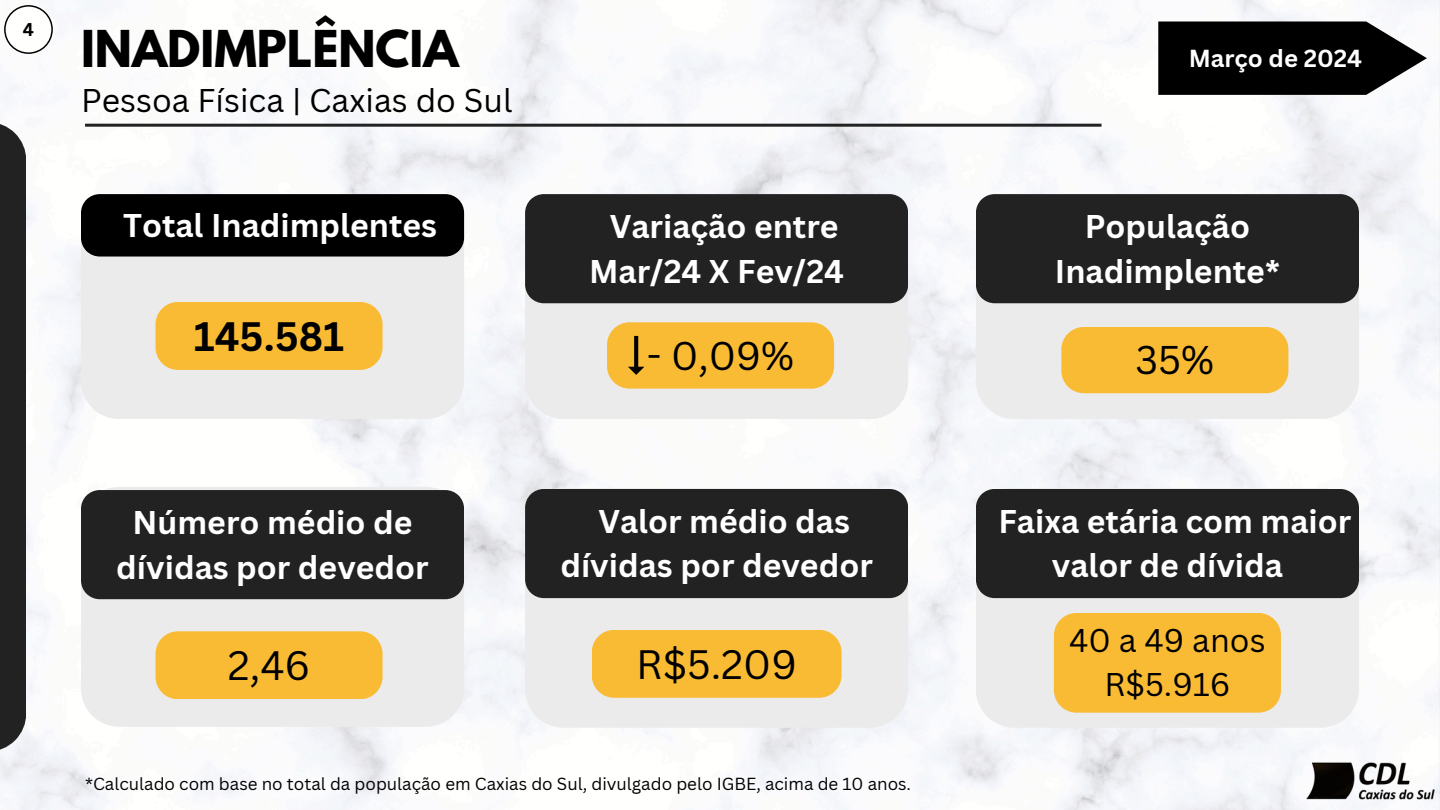
<style>
.page{position:relative;width:1440px;height:810px;background:#fff}
.page>*{position:absolute;margin:0;border:0;box-sizing:border-box;transform-origin:0 0}
.t1{font:700 45px "League Spartan";color:#000}
.t2{font:40px "Canva Sans";color:#000}
.t3{font:700 40px "Canva Sans";color:#000}
.t4{font:39px "Canva Sans";color:#000}
.t5{font:700 32px/44.2px "Canva Sans";color:#fff;text-align:center}
.t6{font:32px/44.2px "Canva Sans";color:#000;text-align:center}
.t7{font:700 24px "Canva Sans";color:#fff}
.t8{font:700 18px "Canva Sans";color:#000}
.t9{font:17px "Canva Sans";color:#000}
</style>
<div class="page">
<div style="left:81px;top:257px;width:383px;height:162px;background:#ebebeb"></div>
<div style="left:156px;top:302px;width:227px;height:68px;background:#fabb34;border-radius:23px"></div>
<hr style="left:85px;top:124px;width:1017px;height:3px;background:#222">
<div style="left:0;top:122px;width:26px;height:630px;background:#222"></div>
<div style="left:81px;top:194px;width:383px;height:63px;background:#000"></div>
<svg style="left:1158px;top:22px;width:269px;height:73px;background:#1c1c1d"></svg>
<img style="left:1307px;top:759px;width:130px;height:48px">
<div style="left:81px;top:487px;width:383px;height:240px;background:#ebebeb"></div>
<div style="left:81px;top:490px;width:383px;height:109px;background:#222"></div>
<div style="left:525px;top:303px;width:383px;height:116px;background:#ebebeb"></div>
<div style="left:525px;top:194px;width:383px;height:109px;background:#222"></div>
<div style="left:976px;top:488px;width:383px;height:240px;background:#ebebeb"></div>
<div style="left:976px;top:489px;width:383px;height:109px;background:#222"></div>
<div style="left:525px;top:488px;width:383px;height:240px;background:#ebebeb"></div>
<div style="left:525px;top:489px;width:383px;height:109px;background:#222"></div>
<div style="left:607px;top:322px;width:227px;height:67px;background:#fabb34;border-radius:22px"></div>
<div style="left:592px;top:630px;width:250px;height:68px;background:#fabb34;border-radius:23px"></div>
<div style="left:156px;top:631px;width:227px;height:68px;background:#fabb34;border-radius:22px"></div>
<div style="left:1054px;top:613px;width:227px;height:100px;background:#fabb34;border-radius:22px"></div>
<div style="left:976px;top:303px;width:383px;height:116px;background:#ebebeb"></div>
<div style="left:976px;top:194px;width:383px;height:109px;background:#222"></div>
<div style="left:1061px;top:327px;width:227px;height:66px;background:#fabb34;border-radius:22px"></div>
<svg style="left:4px;top:5px;width:49px;height:49px"></svg>
<svg style="left:628px;top:336px;width:16px;height:39px"></svg>
<h2 class="t8" style="left:23px;top:17px;width:13px">4</h2>
<h5 class="t1" style="left:81px;top:26px;width:379px">INADIMPLÊNCIA</h5>
<h5 class="t6" style="left:81px;top:78px;width:433px">Pessoa Física | Caxias do Sul</h5>
<p class="t5" style="left:123px;top:202px;width:315px">Total Inadimplentes</p>
<p class="t3" style="left:194px;top:308px;width:152px">145.581</p>
<h5 class="t5" style="left:589px;top:204px;width:256px">Variação entre<br>Mar/24 X Fev/24</h5>
<h4 class="t4" style="left:647px;top:328px;width:149px">- 0,09%</h4>
<p class="t5" style="left:116px;top:500px;width:314px">Número médio de dívidas por devedor</p>
<h5 class="t5" style="left:560px;top:499px;width:314px">Valor médio das dívidas por devedor</h5>
<h5 class="t2" style="left:228px;top:637px;width:84px">2,46</h5>
<p class="t2" style="left:636px;top:636px;width:162px">R$5.209</p>
<h6 class="t9" style="left:85px;top:772px;width:828px">*Calculado com base no total da população em Caxias do Sul, divulgado pelo IGBE, acima de 10 anos.</h6>
<h1 class="t7" style="left:1189px;top:41px;width:175px">Março de 2024</h1>
<h5 class="t5" style="left:1055px;top:204px;width:227px">População<br>Inadimplente*</h5>
<h4 class="t4" style="left:1136px;top:333px;width:80px">35%</h4>
<h3 class="t5" style="left:999px;top:499px;width:354px">Faixa etária com maior valor de dívida</h3>
<h4 class="t6" style="left:1069px;top:617px;width:198px">40 a 49 anos<br>R$5.916</h4>
</div>
